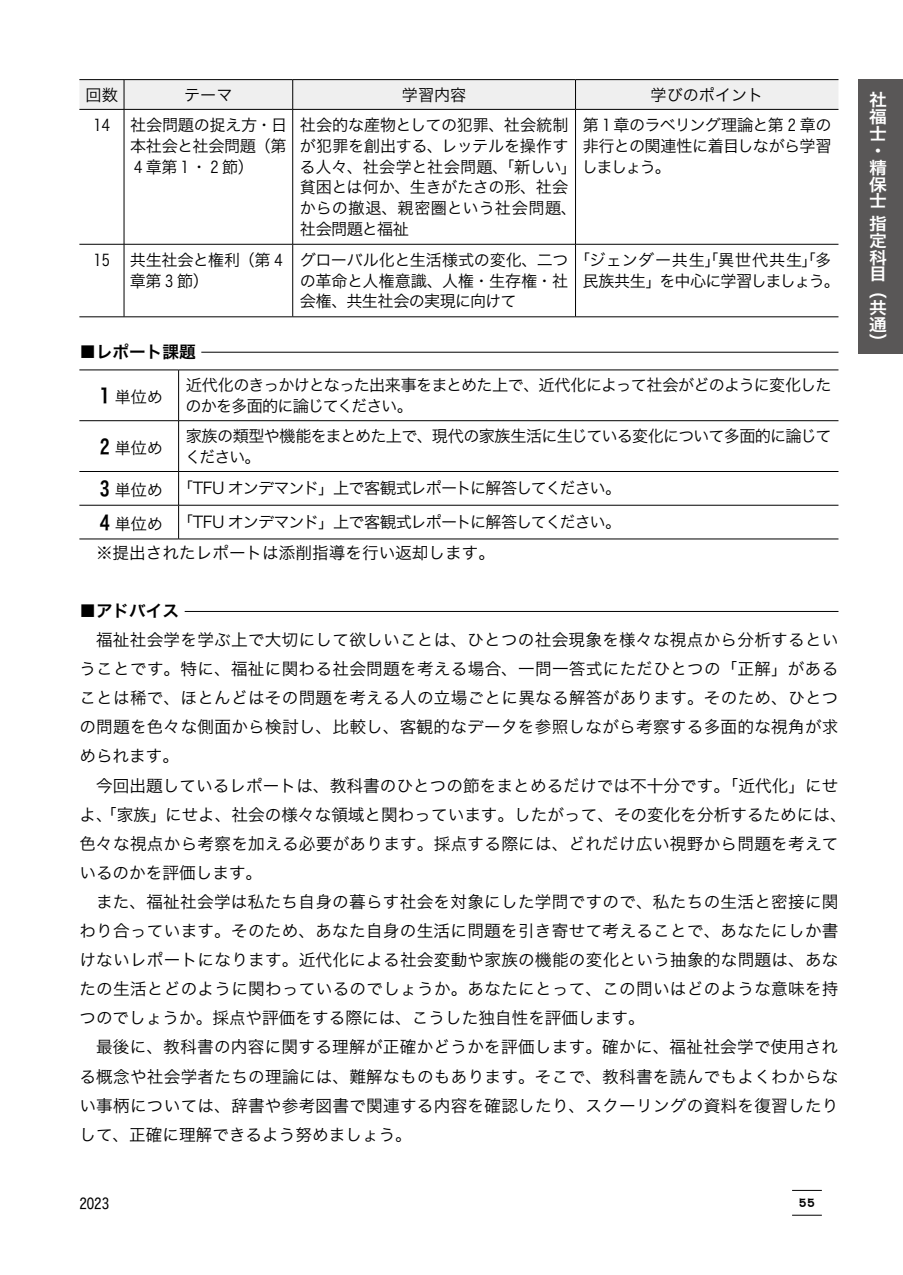
<style>
.page{position:relative;width:903px;height:1275px;background:#fff}
.page>*{position:absolute;margin:0;border:0;box-sizing:border-box;transform-origin:0 0}
.t1{font:16.8px/16.8px "Hira Kaku Pro W6";color:#fff;scale:1.06 1}
.t2{font:16.62px/29.1px "Hira Kaku Pro W3";letter-spacing:.005em;color:#000;text-align:justify}
.t3{font:16.62px "Hira Kaku Pro W6";color:#000}
.t4{font:16.1px/20.8px "Hira Kaku Pro W3";letter-spacing:-.035em;color:#000}
.t5{font:16.1px/20.8px "Hira Kaku Pro W3";letter-spacing:-.055em;color:#000}
.t6{font:16.1px/20.8px "Hira Kaku Pro W3";letter-spacing:-.01em;color:#000}
.t7{font:16.1px/20.8px "Hira Kaku Pro W3";letter-spacing:-.015em;color:#000}
.t8{font:16.1px "Hira Kaku Pro W3";color:#000}
.t9{font:14.88px "Hira Kaku Std W4";color:#000}
.t10{font:12.42px "DFPOP2 Std W9";color:#000}
.s1{font-family:"Hira Kaku Pro W6";font-size:19.78px}
</style>
<div class="page">
<hr style="left:792px;top:1190px;width:30px;height:1px;background:#000">
<hr style="left:792px;top:1215px;width:30px;height:1px;background:#000">
<div style="left:858px;top:79px;width:45px;height:274px;background:#595757"></div>
<hr style="left:79px;top:79px;width:45px;height:1px;background:#000">
<hr style="left:124px;top:79px;width:169px;height:1px;background:#000">
<hr style="left:293px;top:79px;width:282px;height:1px;background:#000">
<hr style="left:575px;top:79px;width:263px;height:1px;background:#000">
<svg style="left:79px;top:80px;width:759px;height:29px"></svg>
<hr style="left:79px;top:109px;width:45px;height:1px;background:#000">
<hr style="left:124px;top:109px;width:169px;height:1px;background:#000">
<hr style="left:124px;top:110px;width:1px;height:134px;background:#000">
<hr style="left:293px;top:109px;width:282px;height:1px;background:#000">
<hr style="left:292px;top:110px;width:1px;height:134px;background:#000">
<hr style="left:575px;top:109px;width:263px;height:1px;background:#000">
<hr style="left:575px;top:110px;width:1px;height:134px;background:#000">
<hr style="left:79px;top:244px;width:45px;height:1px;background:#000">
<hr style="left:124px;top:244px;width:169px;height:1px;background:#000">
<hr style="left:124px;top:244px;width:1px;height:73px;background:#000">
<hr style="left:293px;top:244px;width:282px;height:1px;background:#000">
<hr style="left:292px;top:244px;width:1px;height:73px;background:#000">
<hr style="left:575px;top:244px;width:263px;height:1px;background:#000">
<hr style="left:575px;top:244px;width:1px;height:73px;background:#000">
<hr style="left:79px;top:317px;width:45px;height:1px;background:#000">
<hr style="left:124px;top:317px;width:169px;height:1px;background:#000">
<hr style="left:293px;top:317px;width:282px;height:1px;background:#000">
<hr style="left:575px;top:317px;width:263px;height:1px;background:#000">
<hr style="left:201px;top:352px;width:637px;height:1px;background:#000">
<hr style="left:79px;top:370px;width:100px;height:1px;background:#000">
<hr style="left:179px;top:370px;width:659px;height:1px;background:#000">
<hr style="left:178px;top:370px;width:1px;height:50px;background:#000">
<hr style="left:79px;top:420px;width:100px;height:1px;background:#000">
<hr style="left:179px;top:420px;width:659px;height:1px;background:#000">
<hr style="left:178px;top:421px;width:1px;height:50px;background:#000">
<hr style="left:79px;top:471px;width:100px;height:1px;background:#000">
<hr style="left:179px;top:471px;width:659px;height:1px;background:#000">
<hr style="left:178px;top:472px;width:1px;height:33px;background:#000">
<hr style="left:79px;top:505px;width:100px;height:1px;background:#000">
<hr style="left:179px;top:505px;width:659px;height:1px;background:#000">
<hr style="left:178px;top:505px;width:1px;height:34px;background:#000">
<hr style="left:79px;top:539px;width:100px;height:1px;background:#000">
<hr style="left:179px;top:539px;width:659px;height:1px;background:#000">
<hr style="left:185px;top:611px;width:653px;height:1px;background:#000">
<p class="t4" style="left:86px;top:83px;width:34px">回数</p>
<p class="t4" style="left:184px;top:83px;width:50px">テーマ</p>
<p class="t4" style="left:402px;top:83px;width:66px">学習内容</p>
<p class="t8" style="left:650px;top:80px;width:114px">学びのポイント</p>
<p class="t4" style="left:94px;top:113px;width:18px">14</p>
<p class="t4" style="left:130px;top:113px;width:159px;text-align:justify">社会問題の捉え方・日本社会と社会問題（第4章第1・2節）</p>
<p class="t6" style="left:300px;top:113px;width:373px">社会的な産物としての犯罪、社会統制<br>が犯罪を創出する、レッテルを操作す<br>る人々、社会学と社会問題、「新しい」しましょう。貧困とは何か、生きがたさの形、社会<br>からの撤退、親密圏という社会問題、<br>社会問題と福祉</p>
<p class="t4" style="left:583px;top:113px;width:250px">第 1 章のラベリング理論と第 2 章の非行との関連性に着目しながら学習</p>
<p class="t4" style="left:94px;top:248px;width:18px">15</p>
<p class="t4" style="left:130px;top:248px;width:154px">共生社会と権利（第 4章第 3 節）</p>
<p class="t7" style="left:300px;top:248px;width:533px">グローバル化と生活様式の変化、二つ「ジェンダー共生」「異世代共生」「多の革命と人権意識、人権・生存権・社<br>会権、共生社会の実現に向けて</p>
<p class="t5" style="left:583px;top:269px;width:259px">民族共生」を中心に学習しましょう。</p>
<p class="t3" style="left:79px;top:336px;width:118px">■レポート課題</p>
<p class="t4" style="left:100px;top:385px;width:65px"><span class="s1">1</span> 単位め</p>
<p class="t5" style="left:186px;top:373px;width:647px">近代化のきっかけとなった出来事をまとめた上で、近代化によって社会がどのように変化したのかを多面的に論じてください。</p>
<p class="t4" style="left:100px;top:436px;width:65px"><span class="s1">2</span> 単位め</p>
<p class="t4" style="left:185px;top:424px;width:648px">家族の類型や機能をまとめた上で、現代の家族生活に生じている変化について多面的に論じてください。</p>
<p class="t5" style="left:100px;top:470px;width:523px;line-height:33.8px"><span class="s1">3</span> 単位め 「TFU オンデマンド」上で客観式レポートに解答してください。<br><span class="s1">4</span> 単位め 「TFU オンデマンド」上で客観式レポートに解答してください。</p>
<p class="t2" style="left:96px;top:537px;width:401px">※提出されたレポートは添削指導を行い返却します。</p>
<p class="t3" style="left:79px;top:596px;width:101px">■アドバイス</p>
<p class="t2" style="left:79px;top:624px;width:761px;text-indent:17px">福祉社会学を学ぶ上で大切にして欲しいことは、ひとつの社会現象を様々な視点から分析するということです。特に、福祉に関わる社会問題を考える場合、一問一答式にただひとつの「正解」があることは稀で、ほとんどはその問題を考える人の立場ごとに異なる解答があります。そのため、ひとつの問題を色々な側面から検討し、比較し、客観的なデータを参照しながら考察する多面的な視角が求められます。</p>
<p class="t2" style="left:79px;top:770px;width:769px;text-align:left;text-indent:17px">今回出題しているレポートは、教科書のひとつの節をまとめるだけでは不十分です。「近代化」にせよ、「家族」にせよ、社会の様々な領域と関わっています。したがって、その変化を分析するためには、色々な視点から考察を加える必要があります。採点する際には、どれだけ広い視野から問題を考えているのかを評価します。</p>
<p class="t2" style="left:79px;top:886px;width:761px;text-indent:17px">また、福祉社会学は私たち自身の暮らす社会を対象にした学問ですので、私たちの生活と密接に関わり合っています。そのため、あなた自身の生活に問題を引き寄せて考えることで、あなたにしか書けないレポートになります。近代化による社会変動や家族の機能の変化という抽象的な問題は、あなたの生活とどのように関わっているのでしょうか。あなたにとって、この問いはどのような意味を持つのでしょうか。採点や評価をする際には、こうした独自性を評価します。</p>
<p class="t2" style="left:79px;top:1031px;width:761px;text-indent:17px">最後に、教科書の内容に関する理解が正確かどうかを評価します。確かに、福祉社会学で使用される概念や社会学者たちの理論には、難解なものもあります。そこで、教科書を読んでもよくわからない事柄については、辞書や参考図書で関連する内容を確認したり、スクーリングの資料を復習したりして、正確に理解できるよう努めましょう。</p>
<p class="t9" style="left:79px;top:1192px;width:31px">2023</p>
<p class="t10" style="left:798px;top:1196px;width:18px">55</p>
<p class="t1" style="left:869px;top:91px;width:18px">社福士・精保士</p>
<p class="t1" style="left:869px;top:214px;width:18px">指定科目（共通）</p>
</div>
